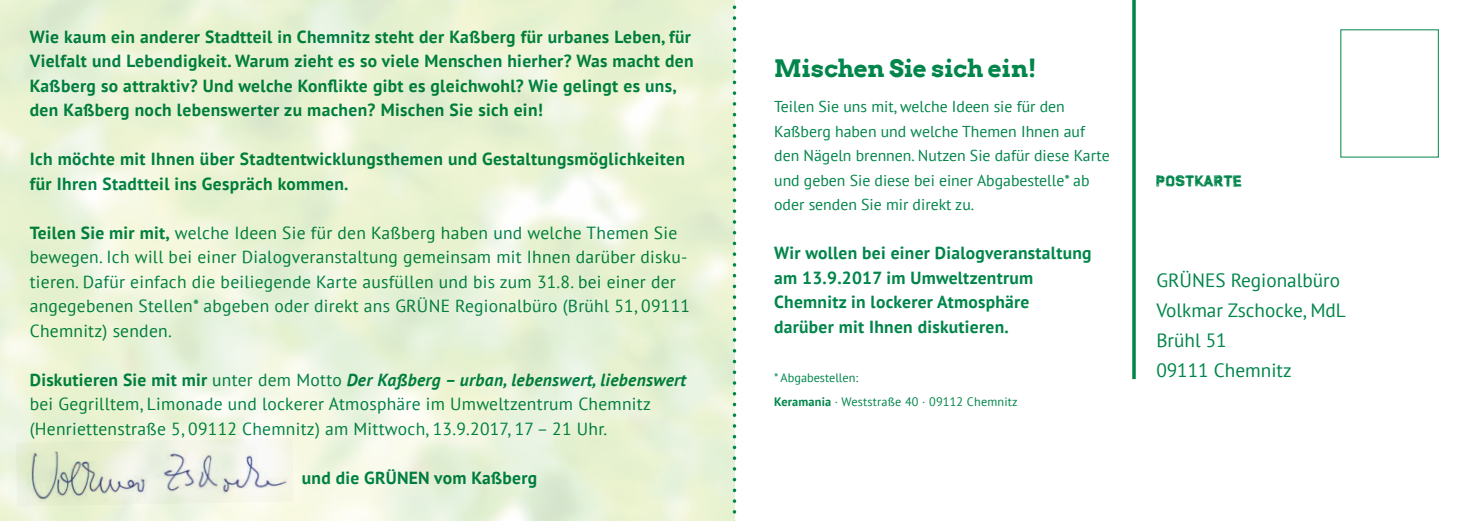
<style>
.page{position:relative;width:1469px;height:521px;background:#fff}
.page>*{position:absolute;margin:0;border:0;box-sizing:border-box;transform-origin:0 0}
.t1{font:700 24.15px "Arvo";color:#00854a}
.t2{font:19.25px/29.8px "PT Sans";color:#00854a}
.t3{font:700 17.5px/24.5px "PT Sans";letter-spacing:.02em;color:#00854a}
.t4{font:17.5px/24.5px "PT Sans";letter-spacing:.015em;color:#00854a}
.t5{font:17.5px "Blender Hand BOLD";color:#00854a}
.t6{font:15.75px/24.5px "PT Sans";color:#00854a}
.t7{font:12.25px/24.5px "PT Sans";letter-spacing:.015em;color:#00854a}
.s1{font-weight:700}
.s2{font-weight:700;font-style:italic}
</style>
<div class="page">
<hr style="left:1132px;top:0;width:3px;height:379px;background:#00854a">
<svg style="left:732px;top:0;width:4px;height:521px"></svg>
<img style="left:16px;top:438px;width:277px;height:68px">
<p class="t3" style="left:30px;top:24px;width:665px">Wie kaum ein anderer Stadtteil in Chemnitz steht der Kaßberg für urbanes Leben, für Vielfalt und Lebendigkeit. Warum zieht es so viele Menschen hierher? Was macht den Kaßberg so attraktiv? Und welche Konflikte gibt es gleichwohl? Wie gelingt es uns, den Kaßberg noch lebenswerter zu machen? Mischen Sie sich ein!</p>
<p class="t3" style="left:30px;top:147px;width:657px">Ich möchte mit Ihnen über Stadtentwicklungsthemen und Gestaltungsmöglichkeiten für Ihren Stadtteil ins Gespräch kommen.</p>
<p class="t4" style="left:30px;top:220px;width:662px"><span class="s1">Teilen Sie mir mit,</span> welche Ideen Sie für den Kaßberg haben und welche Themen Sie bewegen. Ich will bei einer Dialogveranstaltung gemeinsam mit Ihnen darüber disku&shy;tieren. Dafür einfach die beiliegende Karte ausfüllen und bis zum 31.8. bei einer der angegebenen Stellen* abgeben oder direkt ans GRÜNE Regionalbüro (Brühl 51, 09111<br>Chemnitz) senden.</p>
<p class="t4" style="left:30px;top:367px;width:658px"><span class="s1">Diskutieren Sie mit mir</span> unter dem Motto <span class="s2">Der Kaßberg – urban, lebenswert, liebenswert </span>bei Gegrilltem, Limonade und lockerer Atmosphäre im Umweltzentrum Chemnitz (Henriettenstraße 5, 09112 Chemnitz) am Mittwoch, 13.9.2017, 17 – 21 Uhr.</p>
<p class="t3" style="left:302px;top:465px;width:237px">und die GRÜNEN vom Kaßberg</p>
<h1 class="t1" style="left:774px;top:53px;width:264px">Mischen Sie sich ein!</h1>
<p class="t6" style="left:774px;top:94px;width:337px">Teilen Sie uns mit, welche Ideen sie für den Kaßberg haben und welche Themen Ihnen auf den Nägeln brennen. Nutzen Sie dafür diese Karte und geben Sie diese bei einer Abgabestelle* ab oder senden Sie mir direkt zu.</p>
<p class="t3" style="left:774px;top:240px;width:319px">Wir wollen bei einer Dialogveranstaltung am 13.9.2017 im Umweltzentrum Chemnitz in lockerer Atmosphäre darüber mit Ihnen diskutieren.</p>
<p class="t7" style="left:774px;top:365px;width:245px">* Abgabestellen:<br><span class="s1">Keramania</span> · Weststraße 40 · 09112 Chemnitz</p>
<p class="t5" style="left:1156px;top:171px;width:87px">POSTKARTE</p>
<p class="t2" style="left:1156px;top:265px;width:191px">GRÜNES Regionalbüro<br>Volkmar Zschocke, MdL<br>Brühl 51<br>09111 Chemnitz</p>
</div>
